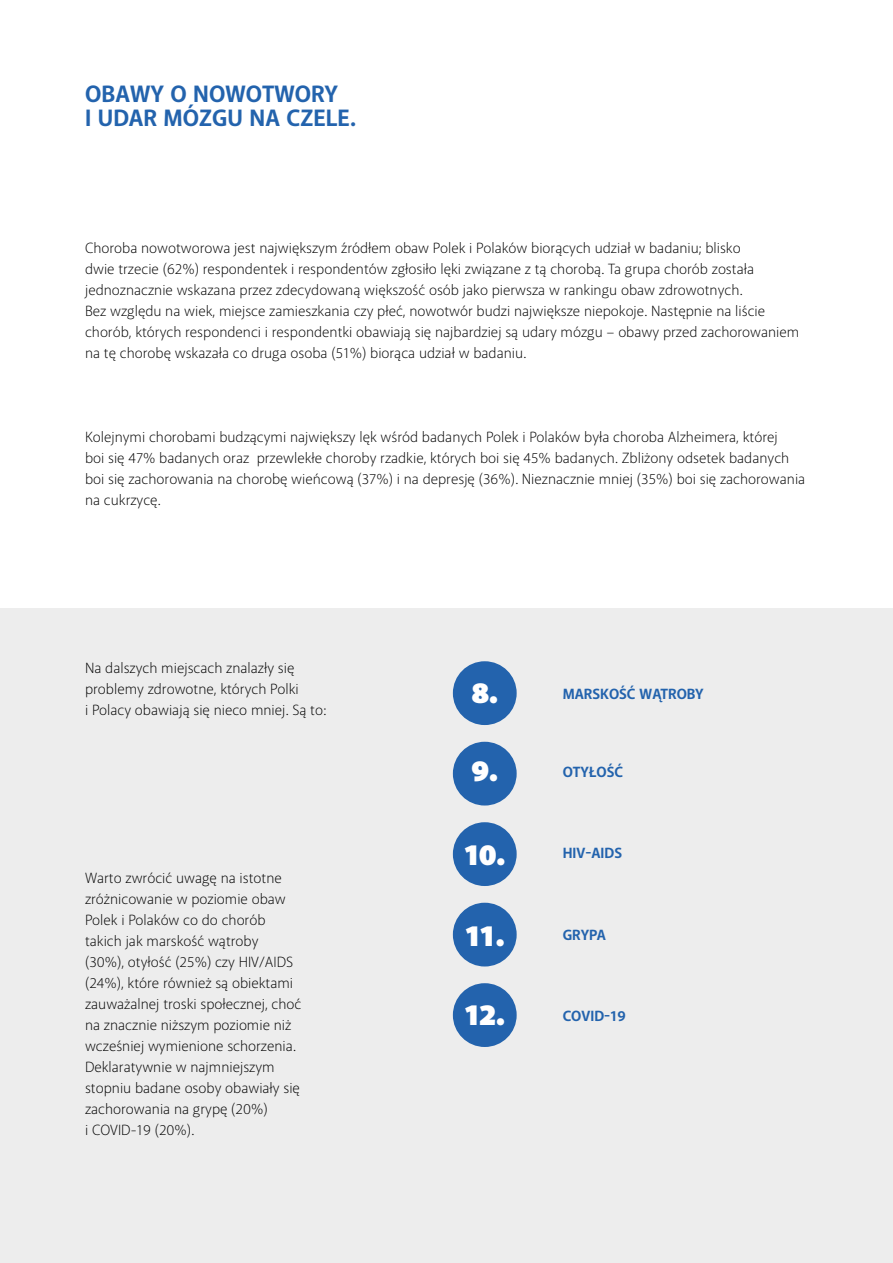
<style>
.page{position:relative;width:893px;height:1263px;background:#fff}
.page>*{position:absolute;margin:0;border:0;box-sizing:border-box;transform-origin:0 0}
.t1{font:900 30px "Akagi Pro";color:#fff}
.t2{font:700 24px/24px "Akagi Pro";color:#2363ad}
.t3{font:300 15px/21px "Akagi Pro";color:#000}
.t4{font:700 15px "Akagi Pro";color:#2363ad}
.s1{font-weight:900;font-size:30px;color:#fff}
</style>
<div class="page">
<div style="left:0;top:608px;width:893px;height:655px;background:#ededed"></div>
<div style="left:453px;top:661px;width:64px;height:64px;background:#2363ad;border-radius:50%"></div>
<div style="left:453px;top:742px;width:64px;height:63px;background:#2363ad;border-radius:50%"></div>
<div style="left:453px;top:822px;width:64px;height:64px;background:#2363ad;border-radius:50%"></div>
<div style="left:453px;top:903px;width:64px;height:63px;background:#2363ad;border-radius:50%"></div>
<div style="left:453px;top:983px;width:64px;height:64px;background:#2363ad;border-radius:50%"></div>
<h2 class="t2" style="left:85px;top:82px;width:273px">OBAWY O NOWOTWORY<br>I UDAR MÓZGU NA CZELE.</h2>
<p class="t3" style="left:85px;top:238px;width:716px">Choroba nowotworowa jest największym źródłem obaw Polek i Polaków biorących udział w badaniu; blisko<br>dwie trzecie (62%) respondentek i respondentów zgłosiło lęki związane z tą chorobą. Ta grupa chorób została jednoznacznie wskazana przez zdecydowaną większość osób jako pierwsza w rankingu obaw zdrowotnych.<br>Bez względu na wiek, miejsce zamieszkania czy płeć, nowotwór budzi największe niepokoje. Następnie na liście chorób, których respondenci i respondentki obawiają się najbardziej są udary mózgu – obawy przed zachorowaniem na tę chorobę wskazała co druga osoba (51%) biorąca udział w badaniu.</p>
<p class="t3" style="left:85px;top:427px;width:722px">Kolejnymi chorobami budzącymi największy lęk wśród badanych Polek i Polaków była choroba Alzheimera, której<br>boi się 47% badanych oraz przewlekłe choroby rzadkie, których boi się 45% badanych. Zbliżony odsetek badanych boi się zachorowania na chorobę wieńcową (37%) i na depresję (36%). Nieznacznie mniej (35%) boi się zachorowania na cukrzycę.</p>
<p class="t3" style="left:85px;top:658px;width:243px">Na dalszych miejscach znalazły się problemy zdrowotne, których Polki<br>i Polacy obawiają się nieco mniej. Są to:</p>
<p class="t3" style="left:85px;top:868px;width:218px">Warto zwrócić uwagę na istotne zróżnicowanie w poziomie obaw<br>Polek i Polaków co do chorób takich jak marskość wątroby (30%), otyłość (25%) czy HIV/AIDS (24%), które również są obiektami zauważalnej troski społecznej, choć na znacznie niższym poziomie niż wcześniej wymienione schorzenia.<br>Deklaratywnie w najmniejszym stopniu badane osoby obawiały się zachorowania na grypę (20%)<br>i COVID-19 (20%).</p>
<p class="t4" style="left:472px;top:684px;width:234px"><span class="s1">8.</span> MARSKOŚĆ WĄTROBY</p>
<p class="t4" style="left:472px;top:763px;width:153px"><span class="s1">9.</span> OTYŁOŚĆ</p>
<h1 class="t1" style="left:464px;top:837px;width:43px">10.</h1>
<p class="t4" style="left:563px;top:844px;width:61px">HIV-AIDS</p>
<p class="t4" style="left:465px;top:926px;width:142px"><span class="s1">11.</span> GRYPA</p>
<h1 class="t1" style="left:464px;top:996px;width:42px">12.</h1>
<p class="t4" style="left:563px;top:1006px;width:65px">COVID-19</p>
</div>
